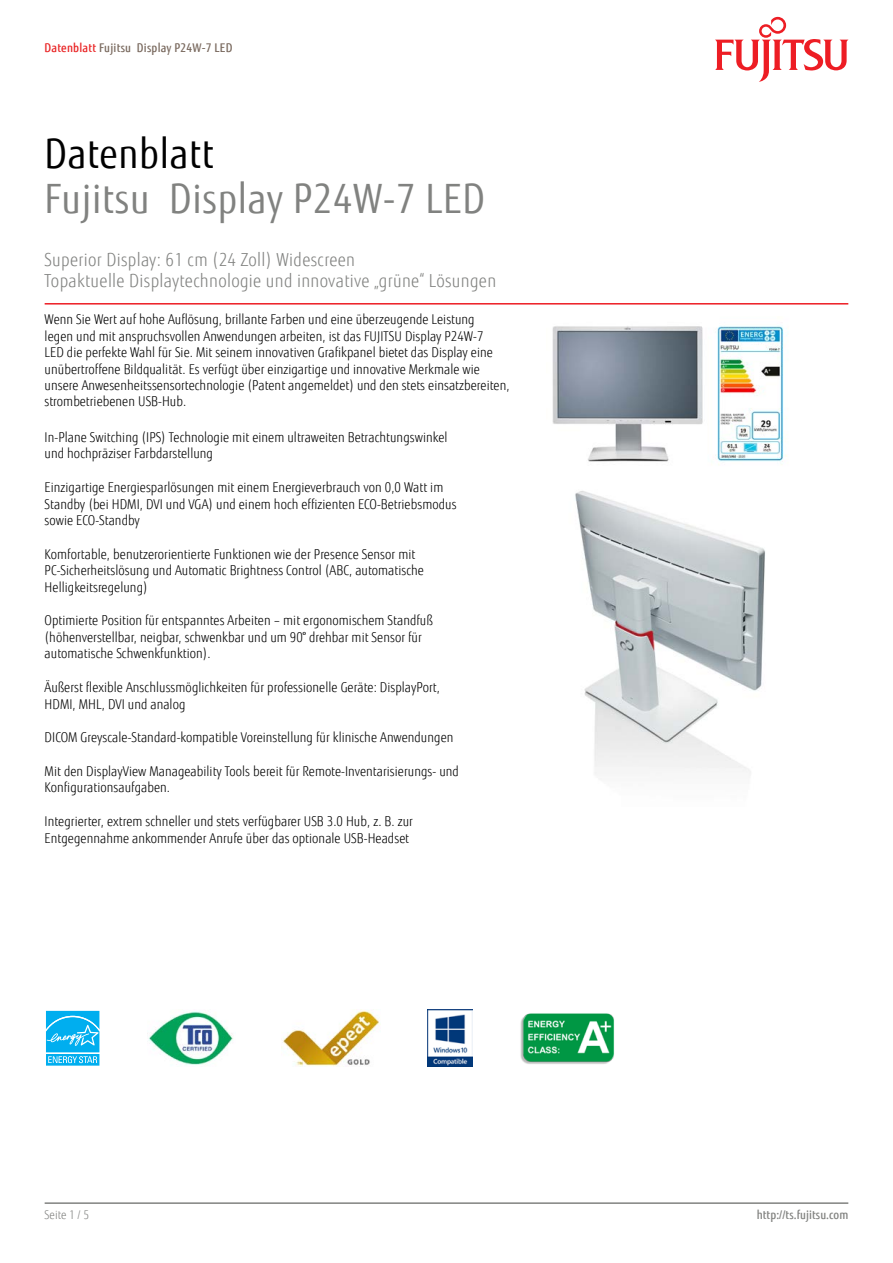
<style>
.page{position:relative;width:893px;height:1263px;background:#fff}
.page>*{position:absolute;margin:0;border:0;box-sizing:border-box;transform-origin:0 0}
.t1{font:40.5px "Fujitsu Sans";letter-spacing:.02em;color:#818280;scale:.9 1}
.t2{font:40.5px "Fujitsu Sans";letter-spacing:.02em;color:#000;scale:.9 1}
.t3{font:300 18px/21px "Fujitsu Sans";letter-spacing:.02em;color:#818280;scale:.9 1}
.t4{font:300 13.5px/16.5px "Fujitsu Sans";letter-spacing:.005em;color:#000;scale:.9 1}
.t5{font:500 12px "Fujitsu Sans";letter-spacing:.02em;color:#79695e;scale:.9 1}
.t6{font:500 12px "Fujitsu Sans";letter-spacing:.005em;color:#818280;scale:.9 1}
.t7{font:300 12px "Fujitsu Sans";letter-spacing:.005em;color:#818280;scale:.9 1}
.s1{color:#e92425}
</style>
<div class="page">
<hr style="left:45px;top:1202px;width:803px;height:2px;background:#818280">
<hr style="left:45px;top:303px;width:803px;height:2px;background:#ed1d24">
<svg style="left:715px;top:17px;width:133px;height:65px"></svg>
<img style="left:552px;top:325px;width:235px;height:140px">
<img style="left:575px;top:491px;width:190px;height:283px">
<div style="left:45px;top:1009px;width:56px;height:45px;background:#def4fc"></div>
<svg style="left:45px;top:1011px;width:56px;height:55px;background:#37bff2"></svg>
<img style="left:147px;top:1011px;width:86px;height:54px">
<img style="left:281px;top:1009px;width:100px;height:58px">
<img style="left:427px;top:1009px;width:46px;height:58px">
<img style="left:520px;top:1013px;width:95px;height:51px">
<p class="t5" style="left:45px;top:40px;width:210px"><span class="s1">Datenblatt</span> Fujitsu Display P24W-7 LED</p>
<h1 class="t2" style="left:45px;top:130px;width:189px">Datenblatt</h1>
<h1 class="t1" style="left:45px;top:175px;width:490px">Fujitsu Display P24W-7 LED</h1>
<h2 class="t3" style="left:45px;top:249px;width:503px">Superior Display: 61 cm (24 Zoll) Widescreen<br>Topaktuelle Displaytechnologie und innovative „grüne“ Lösungen</h2>
<p class="t4" style="left:45px;top:311px;width:518px">Wenn Sie Wert auf hohe Auflösung, brillante Farben und eine überzeugende Leistung<br>legen und mit anspruchsvollen Anwendungen arbeiten, ist das FUJITSU Display P24W-7<br>LED die perfekte Wahl für Sie. Mit seinem innovativen Grafikpanel bietet das Display eine unübertroffene Bildqualität. Es verfügt über einzigartige und innovative Merkmale wie unsere Anwesenheitssensortechnologie (Patent angemeldet) und den stets einsatzbereiten, strombetriebenen USB-Hub.</p>
<p class="t4" style="left:45px;top:429px;width:449px">In-Plane Switching (IPS) Technologie mit einem ultraweiten Betrachtungswinkel und hochpräziser Farbdarstellung</p>
<p class="t4" style="left:45px;top:479px;width:459px">Einzigartige Energiesparlösungen mit einem Energieverbrauch von 0,0 Watt im<br>Standby (bei HDMI, DVI und VGA) und einem hoch effizienten ECO-Betriebsmodus sowie ECO-Standby</p>
<p class="t4" style="left:45px;top:546px;width:423px">Komfortable, benutzerorientierte Funktionen wie der Presence Sensor mit<br>PC-Sicherheitslösung und Automatic Brightness Control (ABC, automatische<br>Helligkeitsregelung)</p>
<p class="t4" style="left:45px;top:613px;width:433px">Optimierte Position für entspanntes Arbeiten – mit ergonomischem Standfuß (höhenverstellbar, neigbar, schwenkbar und um 90° drehbar mit Sensor für automatische Schwenkfunktion).</p>
<p class="t4" style="left:45px;top:679px;width:441px">Äußerst flexible Anschlussmöglichkeiten für professionelle Geräte: DisplayPort,<br>HDMI, MHL, DVI und analog</p>
<p class="t4" style="left:45px;top:729px;width:456px">DICOM Greyscale-Standard-kompatible Voreinstellung für klinische Anwendungen</p>
<p class="t4" style="left:45px;top:763px;width:462px">Mit den DisplayView Manageability Tools bereit für Remote-Inventarisierungs- und<br>Konfigurationsaufgaben.</p>
<p class="t4" style="left:45px;top:813px;width:411px">Integrierter, extrem schneller und stets verfügbarer USB 3.0 Hub, z. B. zur<br>Entgegennahme ankommender Anrufe über das optionale USB-Headset</p>
<p class="t7" style="left:45px;top:1208px;width:51px">Seite 1 / 5</p>
<p class="t6" style="left:757px;top:1208px;width:103px">http://ts.fujitsu.com</p>
</div>
